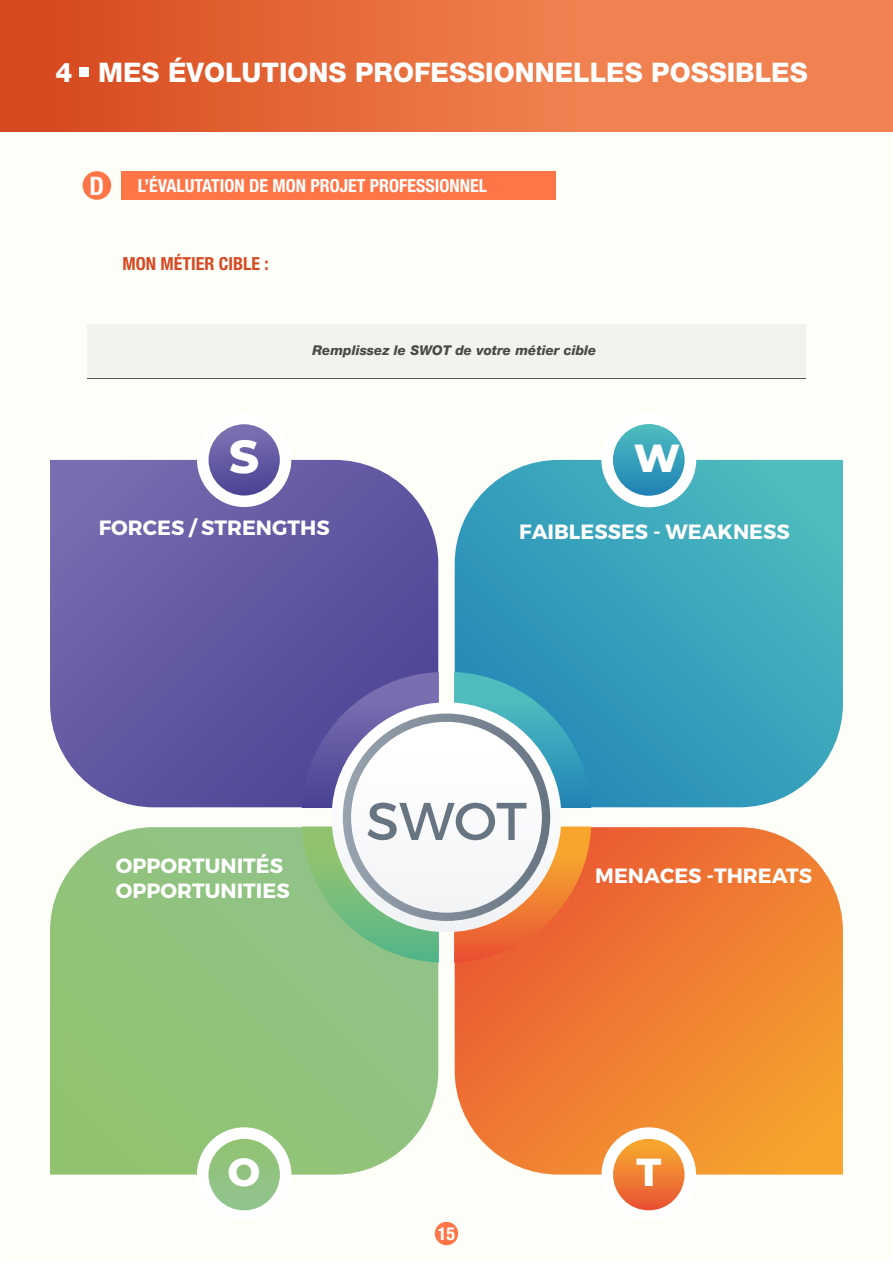
<style>
.page{position:relative;width:893px;height:1263px;background:#fefef9}
.page>*{position:absolute;margin:0;border:0;box-sizing:border-box;transform-origin:0 0}
.t1{font:53.1px "Montserrat";color:#677481}
.t2{font:800 46.35px "Montserrat";color:#fff}
.t3{font:800 39.15px "Montserrat";color:#fff}
.t4{font:800 39px "Montserrat";color:#fff}
.t5{font:800 27px "Helvetica Neue LT Std";color:#fff}
.t6{font:700 condensed 25.5px "Helvetica Neue LT Std";color:#fff}
.t7{font:700 20.7px/24.8px "Montserrat";color:#fff}
.t8{font:700 condensed 18px "Helvetica Neue LT Std";color:#fff}
.t9{font:700 condensed 18px "Helvetica Neue LT Std";color:#d74921}
.t10{font:italic 800 13.5px "Helvetica Neue LT Std";color:#484847}
</style>
<div class="page">
<div style="left:83px;top:171px;width:28px;height:29px;background:#ff7547;border-radius:50%"></div>
<div style="left:121px;top:171px;width:434px;height:29px;background:#ff7547"></div>
<div style="left:0;top:0;width:893px;height:132px;background:linear-gradient(to right,#d94e22,#f68f5c)"></div>
<div style="left:79px;top:67px;width:9px;height:9px;background:#fff"></div>
<svg style="left:50px;top:460px;width:388px;height:347px;background:#6960a6"></svg>
<svg style="left:455px;top:460px;width:388px;height:347px;background:#40a6bd"></svg>
<svg style="left:50px;top:827px;width:388px;height:347px;background:#95c581"></svg>
<svg style="left:455px;top:827px;width:388px;height:347px;background:#f08439"></svg>
<svg style="left:302px;top:672px;width:289px;height:290px"></svg>
<div style="left:197px;top:413px;width:94px;height:94px;background:#fff;border-radius:50%"></div>
<div style="left:209px;top:424px;width:71px;height:71px;background:linear-gradient(to bottom,#8379b7,#494194);border-radius:36px"></div>
<div style="left:601px;top:412px;width:95px;height:95px;background:#fff;border-radius:50%"></div>
<div style="left:613px;top:424px;width:72px;height:72px;background:linear-gradient(to bottom,#50bebf,#2585b8);border-radius:36px"></div>
<svg style="left:197px;top:1127px;width:94px;height:84px"></svg>
<div style="left:208px;top:1139px;width:72px;height:71px;background:linear-gradient(to bottom,#93c475,#92c491);border-radius:36px"></div>
<svg style="left:602px;top:1127px;width:94px;height:84px"></svg>
<div style="left:613px;top:1139px;width:71px;height:71px;background:linear-gradient(to bottom,#f8af31,#e95235);border-radius:36px"></div>
<div style="left:87px;top:325px;width:719px;height:53px;background:#f2f2ef"></div>
<hr style="left:87px;top:378px;width:719px;height:1px;background:#575756">
<div style="left:435px;top:1222px;width:23px;height:23px;background:#ff7547;border-radius:50%"></div>
<h3 class="t5" style="left:56px;top:56px;width:754px">4 MES ÉVOLUTIONS PROFESSIONNELLES POSSIBLES</h3>
<p class="t6" style="left:90px;top:170px;width:16px">D</p>
<p class="t8" style="left:138px;top:175px;width:351px">L’ÉVALUTATION DE MON PROJET PROFESSIONNEL</p>
<p class="t9" style="left:122px;top:252px;width:148px">MON MÉTIER CIBLE :</p>
<h2 class="t2" style="left:229px;top:423px;width:31px">S</h2>
<p class="t10" style="left:312px;top:342px;width:285px">Remplissez le SWOT de votre métier cible</p>
<h3 class="t3" style="left:634px;top:429px;width:48px">W</h3>
<p class="t7" style="left:99px;top:516px;width:232px">FORCES / STRENGTHS</p>
<p class="t7" style="left:519px;top:519px;width:272px">FAIBLESSES - WEAKNESS</p>
<p class="t7" style="left:116px;top:854px;width:175px">OPPORTUNITÉS<br>OPPORTUNITIES</p>
<h1 class="t1" style="left:366px;top:788px;width:162px">SWOT</h1>
<p class="t7" style="left:595px;top:864px;width:218px">MENACES -THREATS</p>
<h3 class="t4" style="left:228px;top:1143px;width:35px">O</h3>
<h3 class="t4" style="left:636px;top:1143px;width:26px">T</h3>
<p class="t8" style="left:438px;top:1222px;width:19px">15</p>
</div>
